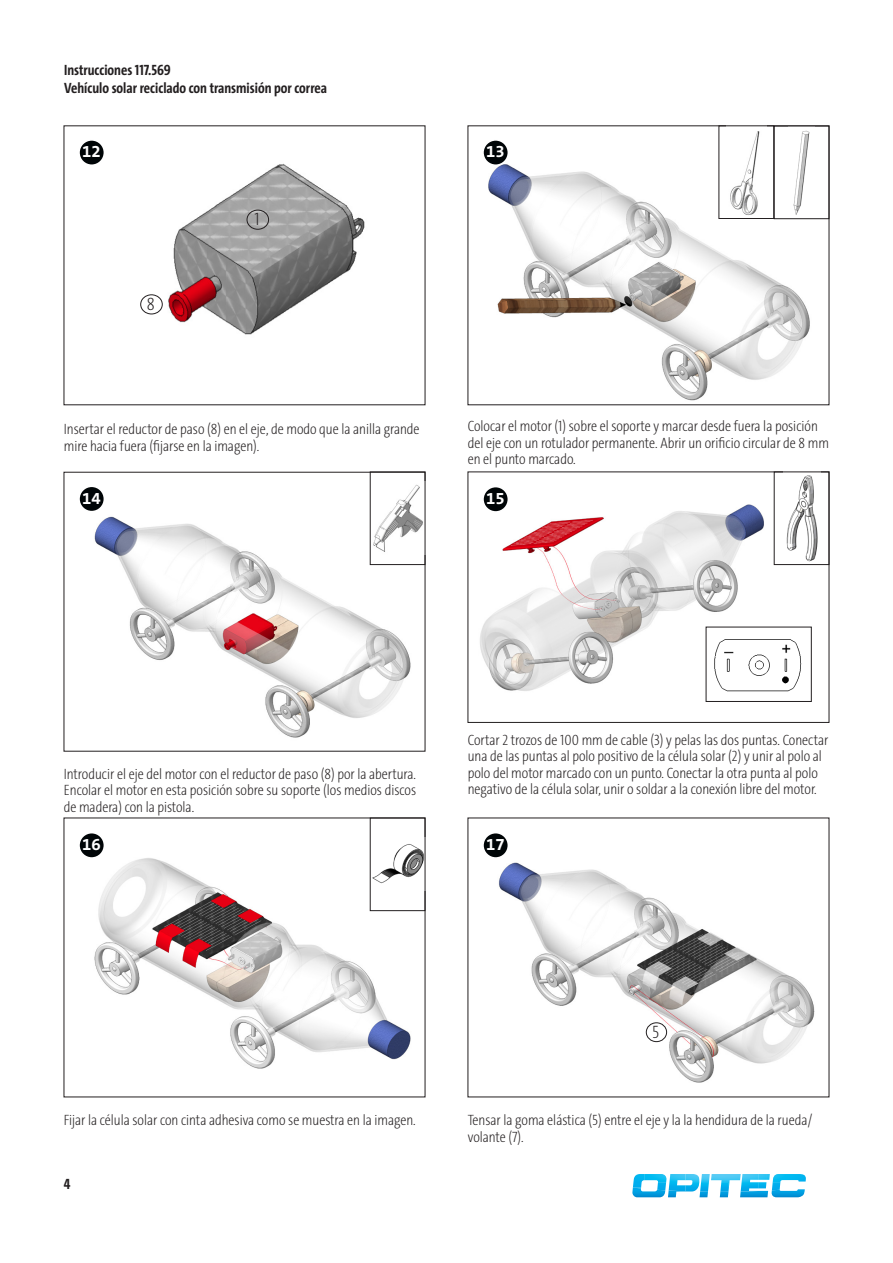
<style>
.page{position:relative;width:893px;height:1263px;background:#fff}
.page>*{position:absolute;margin:0;border:0;box-sizing:border-box;transform-origin:0 0}
.t1{font:200 18px "The Sans Cd LF2";color:#231f20}
.t2{font:700 16.8px "The Sans B W7";color:#fff}
.Anleitung-Info{font:200 15px/16.5px "The Sans Cd LF2";color:#231f20}
.Beschreibung_linksbü{font:700 15px "The Sans Cd LF7";color:#231f20}
</style>
<div class="page">
<svg style="left:632px;top:1174px;width:174px;height:24px"></svg>
<img style="left:140px;top:163px;width:225px;height:172px">
<div style="left:79px;top:140px;width:25px;height:25px;background:#000507;border-radius:50%"></div>
<div style="left:78px;top:139px;width:27px;height:27px;border:2px solid #fff;border-radius:50%"></div>
<div style="left:140px;top:294px;width:23px;height:20px;border:1px solid #231f20;border-radius:50%"></div>
<div style="left:247px;top:210px;width:22px;height:20px;border:1px solid #231f20;border-radius:50%"></div>
<img style="left:488px;top:128px;width:339px;height:273px">
<img style="left:789px;top:128px;width:25px;height:89px">
<div style="left:774px;top:126px;width:55px;height:93px;border:1px solid #231f20"></div>
<div style="left:483px;top:140px;width:25px;height:25px;background:#000507;border-radius:50%"></div>
<div style="left:482px;top:139px;width:27px;height:27px;border:2px solid #fff;border-radius:50%"></div>
<img style="left:727px;top:128px;width:39px;height:89px">
<div style="left:719px;top:126px;width:55px;height:93px;border:1px solid #231f20"></div>
<img style="left:94px;top:497px;width:329px;height:241px">
<div style="left:79px;top:486px;width:25px;height:26px;background:#000507;border-radius:50%"></div>
<div style="left:78px;top:485px;width:27px;height:27px;border:2px solid #fff;border-radius:50%"></div>
<img style="left:372px;top:484px;width:51px;height:71px">
<div style="left:370px;top:472px;width:55px;height:93px;border:1px solid #231f20"></div>
<img style="left:480px;top:491px;width:301px;height:211px">
<div style="left:468px;top:472px;width:361px;height:251px;border:1px solid #231f20"></div>
<img style="left:94px;top:843px;width:329px;height:226px">
<div style="left:79px;top:833px;width:25px;height:25px;background:#000507;border-radius:50%"></div>
<div style="left:78px;top:832px;width:27px;height:27px;border:2px solid #fff;border-radius:50%"></div>
<img style="left:372px;top:843px;width:51px;height:48px">
<img style="left:786px;top:475px;width:32px;height:87px">
<img style="left:710px;top:630px;width:92px;height:64px">
<div style="left:706px;top:627px;width:105px;height:75px;border:1px solid #231f20"></div>
<img style="left:499px;top:862px;width:316px;height:221px">
<div style="left:483px;top:833px;width:25px;height:25px;background:#000507;border-radius:50%"></div>
<div style="left:482px;top:832px;width:27px;height:27px;border:2px solid #fff;border-radius:50%"></div>
<div style="left:646px;top:1022px;width:21px;height:20px;border:1px solid #231f20;border-radius:50%"></div>
<div style="left:483px;top:486px;width:25px;height:26px;background:#000507;border-radius:50%"></div>
<div style="left:482px;top:486px;width:27px;height:27px;border:2px solid #fff;border-radius:50%"></div>
<p class="Beschreibung_linksbü" style="left:64px;top:60px;width:108px">Instrucciones 117.569</p>
<p class="Beschreibung_linksbü" style="left:64px;top:78px;width:264px">Vehículo solar reciclado con transmisión por correa</p>
<p class="t2" style="left:82px;top:141px;width:20px">12</p>
<p class="t1" style="left:147px;top:293px;width:9px">8</p>
<p class="t1" style="left:255px;top:208px;width:7px">1</p>
<p class="Anleitung-Info" style="left:64px;top:420px;width:357px">Insertar el reductor de paso (8) en el eje, de modo que la anilla grande mire hacia fuera (fijarse en la imagen).</p>
<p class="t2" style="left:82px;top:487px;width:20px">14</p>
<p class="t2" style="left:486px;top:141px;width:20px">13</p>
<p class="Anleitung-Info" style="left:468px;top:417px;width:363px">Colocar el motor (1) sobre el soporte y marcar desde fuera la posición del eje con un rotulador permanente. Abrir un orificio circular de 8 mm en el punto marcado.</p>
<p class="t2" style="left:486px;top:487px;width:20px">15</p>
<p class="Anleitung-Info" style="left:64px;top:765px;width:354px;text-align:justify">Introducir el eje del motor con el reductor de paso (8) por la abertura.<br>Encolar el motor en esta posición sobre su soporte (los medios discos de madera) con la pistola.</p>
<p class="Anleitung-Info" style="left:468px;top:731px;width:362px">Cortar 2 trozos de 100 mm de cable (3) y pelas las dos puntas. Conectar una de las puntas al polo positivo de la célula solar (2) y unir al polo al polo del motor marcado con un punto. Conectar la otra punta al polo negativo de la célula solar, unir o soldar a la conexión libre del motor.</p>
<p class="t2" style="left:82px;top:834px;width:20px">16</p>
<p class="t2" style="left:486px;top:834px;width:20px">17</p>
<p class="t1" style="left:652px;top:1020px;width:9px">5</p>
<p class="Anleitung-Info" style="left:64px;top:1111px;width:354px">Fijar la célula solar con cinta adhesiva como se muestra en la imagen.</p>
<p class="Beschreibung_linksbü" style="left:64px;top:1174px;width:8px">4</p>
<p class="Anleitung-Info" style="left:468px;top:1111px;width:347px">Tensar la goma elástica (5) entre el eje y la la hendidura de la rueda/ volante (7).</p>
</div>
